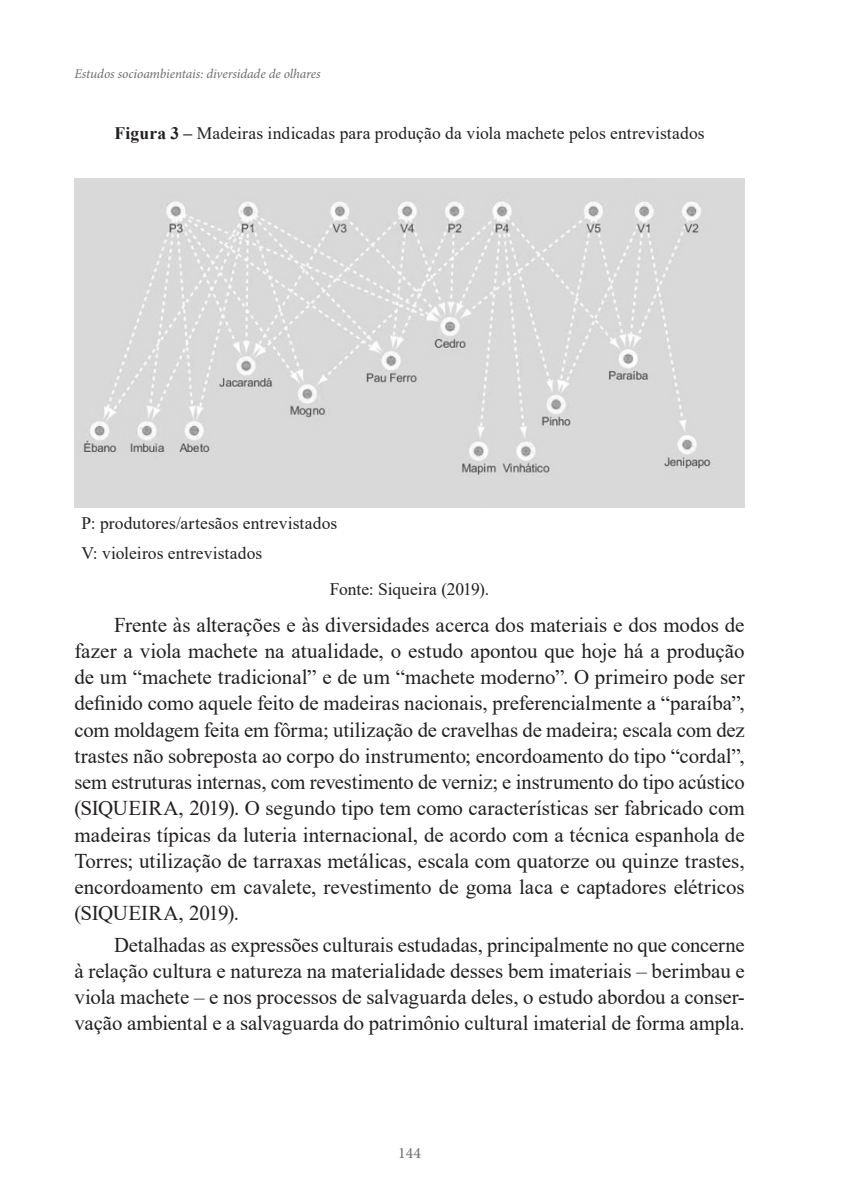
<style>
.page{position:relative;width:844px;height:1191px;background:#fff}
.page>*{position:absolute;margin:0;border:0;box-sizing:border-box;transform-origin:0 0}
.corpo{font:21px/26.2px "Times New Roman";letter-spacing:-.005em;color:#231f20;text-align:justify}
.chamada{font:17.5px "Times New Roman";letter-spacing:.005em;color:#231f20}
.tabmassaesq10{font:17.5px "Times New Roman";letter-spacing:.005em;color:#231f20}
.legenda{font:17.5px "Times New Roman";color:#231f20}
.t1{font:15.75px "Minion Pro";color:#6c6d70}
.t2{font:italic 13.3px "Minion Pro";letter-spacing:-.005em;color:#6c6d70}
.s1{font-weight:700}
</style>
<div class="page">
<img style="left:74px;top:179px;width:670px;height:329px">
<p class="t2" style="left:74px;top:66px;width:247px">Estudos socioambientais: diversidade de olhares</p>
<p class="chamada" style="left:114px;top:120px;width:591px"><span class="s1">Figura 3 –</span> Madeiras indicadas para produção da viola machete pelos entrevistados</p>
<p class="tabmassaesq10" style="left:81px;top:510px;width:257px">P: produtores/artesãos entrevistados</p>
<p class="tabmassaesq10" style="left:81px;top:541px;width:182px">V: violeiros entrevistados</p>
<p class="legenda" style="left:330px;top:577px;width:161px">Fonte: Siqueira (2019).</p>
<p class="corpo" style="left:74px;top:611px;width:671px;text-indent:40px">Frente às alterações e às diversidades acerca dos materiais e dos modos de fazer a viola machete na atualidade, o estudo apontou que hoje há a produção de um “machete tradicional” e de um “machete moderno”. O primeiro pode ser definido como aquele feito de madeiras nacionais, preferencialmente a “paraíba”, com moldagem feita em fôrma; utilização de cravelhas de madeira; escala com dez trastes não sobreposta ao corpo do instrumento; encordoamento do tipo “cordal”, sem estruturas internas, com revestimento de verniz; e instrumento do tipo acústico (SIQUEIRA, 2019). O segundo tipo tem como características ser fabricado com madeiras típicas da luteria internacional, de acordo com a técnica espanhola de Torres; utilização de tarraxas metálicas, escala com quatorze ou quinze trastes, encordoamento em cavalete, revestimento de goma laca e captadores elétricos (SIQUEIRA, 2019).</p>
<p class="corpo" style="left:74px;top:930px;width:671px;text-indent:40px">Detalhadas as expressões culturais estudadas, principalmente no que concerne à relação cultura e natureza na materialidade desses bem imateriais – berimbau e viola machete – e nos processos de salvaguarda deles, o estudo abordou a conser&shy;vação ambiental e a salvaguarda do patrimônio cultural imaterial de forma ampla.</p>
<p class="t1" style="left:398px;top:1142px;width:24px">144</p>
</div>
